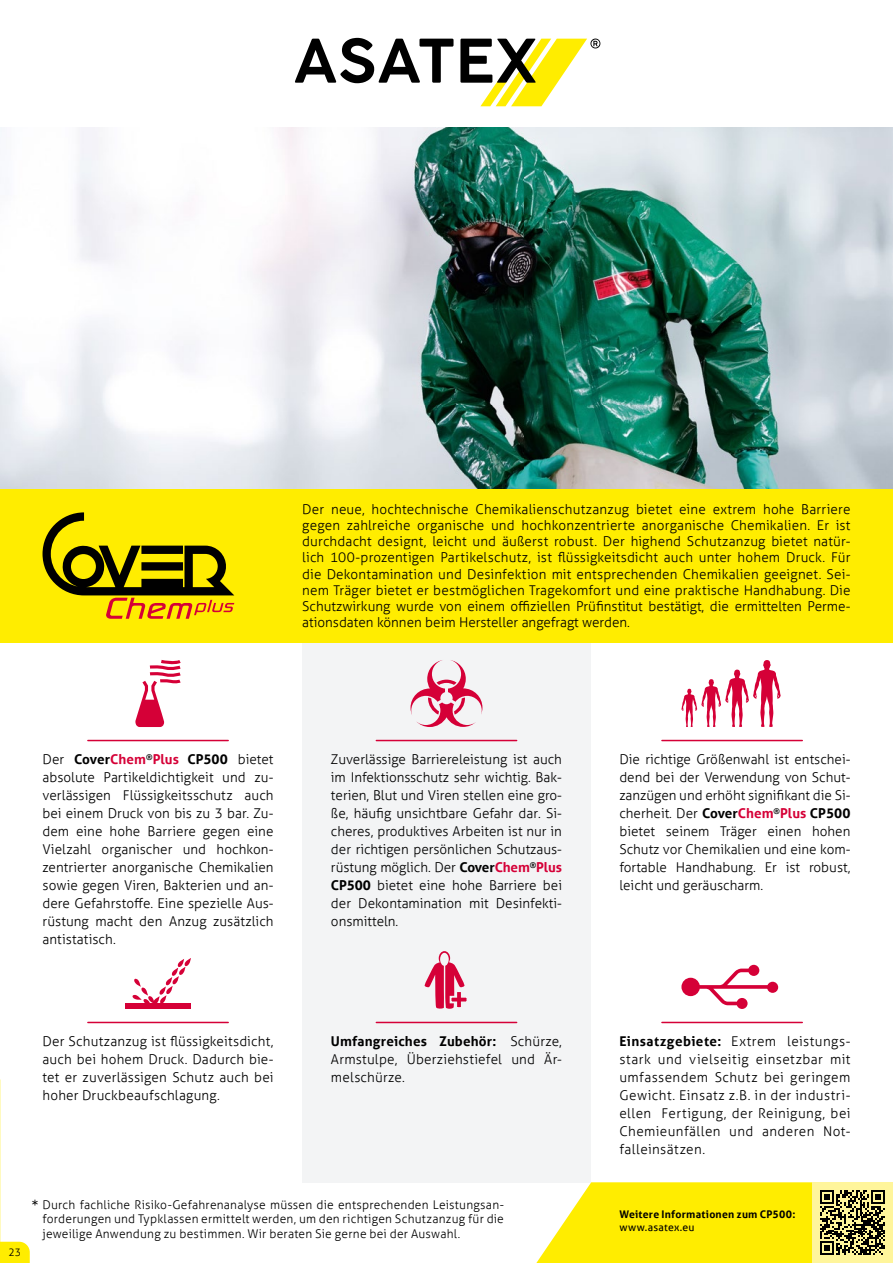
<style>
.page{position:relative;width:893px;height:1263px;background:#fff}
.page>*{position:absolute;margin:0;border:0;box-sizing:border-box;transform-origin:0 0}
.t1{font:16.5px "Barlow";color:#000}
.t2{font:300 13.5px/18px "Aller";color:#000;text-align:justify}
.t3{font:300 12px/14.4px "Aller";letter-spacing:.015em;color:#000;text-align:justify}
.t4{font:700 10.5px "Aller";letter-spacing:.02em;color:#000}
.t5{font:10.5px "Aller";letter-spacing:.025em;color:#000}
.t6{font:300 10.5px "Aller";color:#000}
.s1{font-weight:700}
.s2{font-weight:700;color:#d50037}
</style>
<div class="page">
<div style="left:302px;top:642px;width:289px;height:540px;background:#f3f4f5"></div>
<img style="left:0;top:127px;width:893px;height:362px">
<div style="left:0;top:489px;width:893px;height:153px;background:#ffed00"></div>
<svg style="left:295px;top:38px;width:305px;height:68px"></svg>
<svg style="left:536px;top:1182px;width:357px;height:81px;background:#ebdd2c"></svg>
<svg style="left:43px;top:512px;width:191px;height:107px"></svg>
<svg style="left:135px;top:660px;width:46px;height:67px"></svg>
<svg style="left:411px;top:660px;width:71px;height:67px"></svg>
<svg style="left:681px;top:660px;width:100px;height:67px"></svg>
<hr style="left:88px;top:740px;width:140px;height:1px;background:#d50037">
<hr style="left:376px;top:740px;width:141px;height:1px;background:#d50037">
<hr style="left:662px;top:740px;width:140px;height:1px;background:#d50037">
<svg style="left:681px;top:968px;width:92px;height:41px"></svg>
<div style="left:767px;top:982px;width:11px;height:11px;background:#d50037;border-radius:50%"></div>
<div style="left:748px;top:965px;width:11px;height:11px;background:#d50037;border-radius:50%"></div>
<svg style="left:425px;top:951px;width:42px;height:58px"></svg>
<div style="left:125px;top:1003px;width:66px;height:6px;background:#d50037"></div>
<svg style="left:132px;top:958px;width:59px;height:45px"></svg>
<hr style="left:88px;top:1022px;width:140px;height:1px;background:#d50037">
<hr style="left:376px;top:1022px;width:141px;height:1px;background:#d50037">
<hr style="left:662px;top:1022px;width:140px;height:1px;background:#d50037">
<svg style="left:0;top:1242px;width:30px;height:21px"></svg>
<p class="t2" style="left:302px;top:501px;width:550px;line-height:16.2px">Der neue, hochtechnische Chemikalienschutzanzug bietet eine extrem hohe Barriere gegen zahlreiche organische und hochkonzentrierte anorganische Chemikalien. Er ist durchdacht designt, leicht und äußerst robust. Der highend Schutzanzug bietet natür&shy;lich 100-prozentigen Partikelschutz, ist flüssigkeitsdicht auch unter hohem Druck. Für die Dekontamination und Desinfektion mit entsprechenden Chemikalien geeignet. Sei&shy;nem Träger bietet er bestmöglichen Tragekomfort und eine praktische Handhabung. Die Schutzwirkung wurde von einem offiziellen Prüfinstitut bestätigt, die ermittelten Perme&shy;ationsdaten können beim Hersteller angefragt werden.</p>
<p class="t2" style="left:43px;top:750px;width:233px">Der <span class="s1">Cover</span><span class="s2">Chem</span><sup>®</sup><span class="s2">Plus</span> <span class="s1">CP500</span> bietet absolute Partikeldichtigkeit und zu&shy;verlässigen Flüssigkeitsschutz auch bei einem Druck von bis zu 3 bar. Zu&shy;dem eine hohe Barriere gegen eine Vielzahl organischer und hochkon&shy;zentrierter anorganische Chemikalien sowie gegen Viren, Bakterien und an&shy;dere Gefahrstoffe. Eine spezielle Aus&shy;rüstung macht den Anzug zusätzlich antistatisch.</p>
<p class="t2" style="left:331px;top:750px;width:233px">Zuverlässige Barriereleistung ist auch im Infektionsschutz sehr wichtig. Bak&shy;terien, Blut und Viren stellen eine gro&shy;ße, häufig unsichtbare Gefahr dar. Si&shy;cheres, produktives Arbeiten ist nur in der richtigen persönlichen Schutzaus&shy;rüstung möglich. Der <span class="s1">Cover</span><span class="s2">Chem</span><sup>®</sup><span class="s2">Plus </span><span class="s1">CP500</span> bietet eine hohe Barriere bei der Dekontamination mit Desinfekti&shy;onsmitteln.</p>
<p class="t2" style="left:619px;top:750px;width:233px">Die richtige Größenwahl ist entschei&shy;dend bei der Verwendung von Schut&shy;zanzügen und erhöht signifikant die Si&shy;cherheit. Der <span class="s1">Cover</span><span class="s2">Chem</span><sup>®</sup><span class="s2">Plus</span> <span class="s1">CP500 </span>bietet seinem Träger einen hohen Schutz vor Chemikalien und eine kom&shy;fortable Handhabung. Er ist robust, leicht und geräuscharm.</p>
<p class="t2" style="left:43px;top:1032px;width:233px">Der Schutzanzug ist flüssigkeitsdicht, auch bei hohem Druck. Dadurch bie&shy;tet er zuverlässigen Schutz auch bei hoher Druckbeaufschlagung.</p>
<p class="t2" style="left:331px;top:1032px;width:233px"><span class="s1">Umfangreiches Zubehör:</span> Schürze, Armstulpe, Überziehstiefel und Är&shy;melschürze.</p>
<p class="t2" style="left:619px;top:1032px;width:233px"><span class="s1">Einsatzgebiete:</span> Extrem leistungs&shy;stark und vielseitig einsetzbar mit umfassendem Schutz bei geringem Gewicht. Einsatz z.B. in der industri&shy;ellen Fertigung, der Reinigung, bei Chemieunfällen und anderen Not&shy;falleinsätzen.</p>
<p class="t6" style="left:9px;top:1246px;width:14px">23</p>
<p class="t1" style="left:32px;top:1196px;width:8px">*</p>
<p class="t3" style="left:43px;top:1197px;width:463px">Durch fachliche Risiko-Gefahrenanalyse müssen die entsprechenden Leistungsan&shy;forderungen und Typklassen ermittelt werden, um den richtigen Schutzanzug für die jeweilige Anwendung zu bestimmen. Wir beraten Sie gerne bei der Auswahl.</p>
<p class="t4" style="left:619px;top:1208px;width:178px">Weitere Informationen zum CP500:</p>
<p class="t5" style="left:619px;top:1220px;width:77px">www.asatex.eu</p>
</div>
